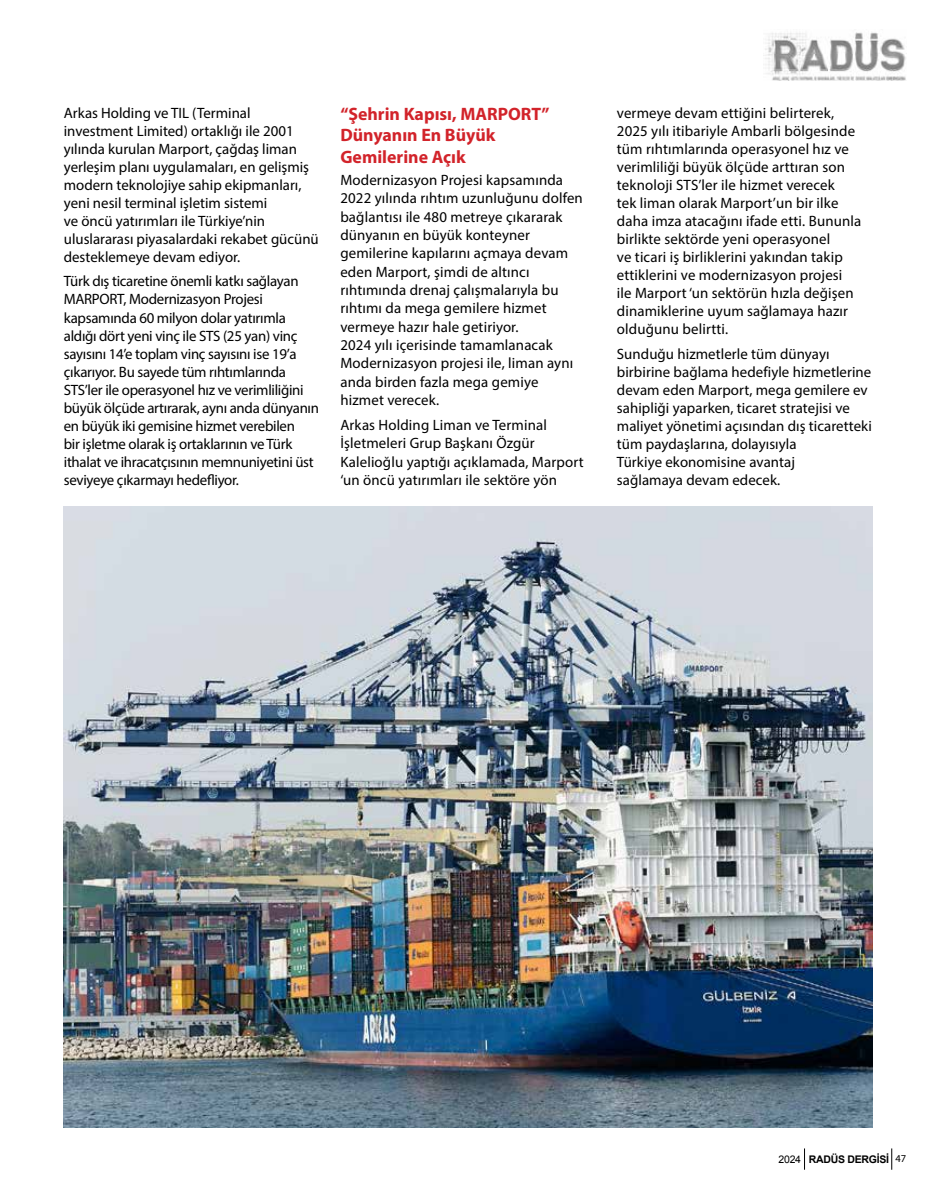
<style>
.page{position:relative;width:936px;height:1191px;background:#fff}
.page>*{position:absolute;margin:0;border:0;box-sizing:border-box;transform-origin:0 0}
.t1{font:700 18px/21.3px "Myriad Pro";color:#d2232a}
.t2{font:15px/18px "Myriad Pro";letter-spacing:.005em;color:#000}
.t3{font:15px/18px "Myriad Pro";letter-spacing:-.02em;color:#000}
.t4{font:700 10.5px "Arial";letter-spacing:-.025em;color:#000}
.s1{font-weight:400}
.s2{font-family:"Myriad Pro";font-weight:400}
</style>
<div class="page">
<svg style="left:891px;top:1148px;width:1px;height:21px"></svg>
<svg style="left:804px;top:1148px;width:1px;height:21px"></svg>
<img style="left:763px;top:32px;width:143px;height:49px">
<img style="left:64px;top:506px;width:808px;height:621px">
<p class="t2" style="left:64px;top:103px;width:256px">Arkas Holding ve TIL (Terminal investment Limited) ortaklığı ile 2001 yılında kurulan Marport, çağdaş liman yerleşim planı uygulamaları, en gelişmiş modern teknolojiye sahip ekipmanları, yeni nesil terminal işletim sistemi<br>ve öncü yatırımları ile Türkiye’nin uluslararası piyasalardaki rekabet gücünü desteklemeye devam ediyor.</p>
<p class="t3" style="left:64px;top:272px;width:257px">Türk dış ticaretine önemli katkı sağlayan MARPORT, Modernizasyon Projesi kapsamında 60 milyon dolar yatırımla aldığı dört yeni vinç ile STS (25 yan) vinç sayısını 14’e toplam vinç sayısını ise 19’a çıkarıyor. Bu sayede tüm rıhtımlarında STS’ler ile operasyonel hız ve verimliliğini büyük ölçüde artırarak, aynı anda dünyanın en büyük iki gemisine hizmet verebilen<br>bir işletme olarak iş ortaklarının ve Türk ithalat ve ihracatçısının memnuniyetini üst seviyeye çıkarmayı hedefliyor.</p>
<p class="t1" style="left:340px;top:102px;width:211px">“Şehrin Kapısı, MARPORT”<br>Dünyanın En Büyük<br>Gemilerine Açık</p>
<p class="t2" style="left:340px;top:171px;width:244px">Modernizasyon Projesi kapsamında<br>2022 yılında rıhtım uzunluğunu dolfen bağlantısı ile 480 metreye çıkararak dünyanın en büyük konteyner gemilerine kapılarını açmaya devam eden Marport, şimdi de altıncı rıhtımında drenaj çalışmalarıyla bu rıhtımı da mega gemilere hizmet vermeye hazır hale getiriyor.<br>2024 yılı içerisinde tamamlanacak<br>Modernizasyon projesi ile, liman aynı anda birden fazla mega gemiye hizmet verecek.</p>
<p class="t2" style="left:340px;top:415px;width:245px">Arkas Holding Liman ve Terminal İşletmeleri Grup Başkanı Özgür Kalelioğlu yaptığı açıklamada, Marport ‘un öncü yatırımları ile sektöre yön</p>
<p class="t2" style="left:617px;top:103px;width:246px">vermeye devam ettiğini belirterek, 2025 yılı itibariyle Ambarli bölgesinde tüm rıhtımlarında operasyonel hız ve verimliliği büyük ölçüde arttıran son teknoloji STS’ler ile hizmet verecek<br>tek liman olarak Marport’un bir ilke daha imza atacağını ifade etti. Bununla birlikte sektörde yeni operasyonel<br>ve ticari iş birliklerini yakından takip ettiklerini ve modernizasyon projesi<br>ile Marport ‘un sektörün hızla değişen dinamiklerine uyum sağlamaya hazır olduğunu belirtti.</p>
<p class="t2" style="left:617px;top:344px;width:256px">Sunduğu hizmetlerle tüm dünyayı birbirine bağlama hedefiyle hizmetlerine devam eden Marport, mega gemilere ev sahipliği yaparken, ticaret stratejisi ve maliyet yönetimi açısından dış ticaretteki tüm paydaşlarına, dolayısıyla<br>Türkiye ekonomisine avantaj<br>sağlamaya devam edecek.</p>
<p class="t4" style="left:778px;top:1152px;width:129px"><span class="s1">2024</span> RADÜS DERGİSİ <span class="s2">47</span></p>
</div>
